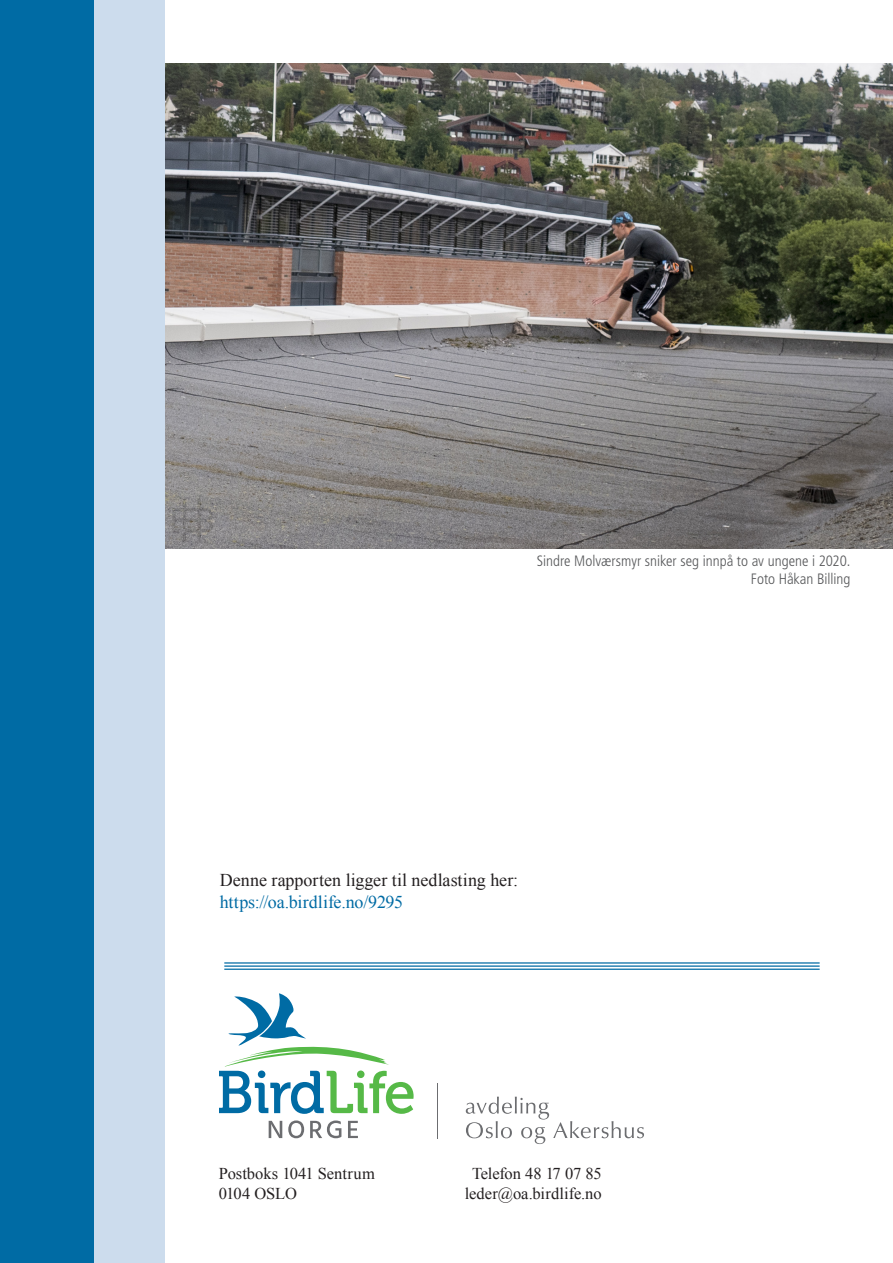
<style>
.page{position:relative;width:893px;height:1263px;background:#fff}
.page>*{position:absolute;margin:0;border:0;box-sizing:border-box;transform-origin:0 0}
.Brødtekst{font:18px/21.6px "Times New Roman";color:#231f20}
.t1{font:16.5px/19.8px "Times New Roman";letter-spacing:-.005em;color:#231f20;text-align:center}
.Bildetekst{font:300 condensed 15px/18px "Frutiger LT Pro";color:#57585a;text-align:right}
.s1{color:#006ba4}
</style>
<div class="page">
<div style="left:94px;top:0;width:71px;height:1263px;background:#ccdced"></div>
<div style="left:0;top:0;width:94px;height:1263px;background:#006ba4"></div>
<hr style="left:224px;top:962px;width:596px;height:1px;background:#006ba4">
<hr style="left:224px;top:965px;width:596px;height:2px;background:#006ba4">
<hr style="left:224px;top:968px;width:596px;height:2px;background:#006ba4">
<svg style="left:219px;top:993px;width:195px;height:121px"></svg>
<div style="left:357px;top:1070px;width:8px;height:8px;background:#56b947;border-radius:50%"></div>
<hr style="left:437px;top:1083px;width:1px;height:55px;background:#6c6d70">
<svg style="left:466px;top:1096px;width:178px;height:48px"></svg>
<svg style="left:269px;top:1121px;width:13px;height:17px"></svg>
<svg style="left:288px;top:1120px;width:16px;height:18px"></svg>
<svg style="left:310px;top:1120px;width:31px;height:18px"></svg>
<svg style="left:348px;top:1121px;width:10px;height:17px"></svg>
<img style="left:165px;top:64px;width:728px;height:485px">
<p class="Bildetekst" style="left:537px;top:551px;width:315px">Sindre Molværsmyr sniker seg innpå to av ungene i 2020.<br>Foto Håkan Billing</p>
<p class="Brødtekst" style="left:220px;top:869px;width:300px">Denne rapporten ligger til nedlasting her: <span class="s1">https://oa.birdlife.no/9295</span></p>
<p class="t1" style="left:219px;top:1164px;width:158px">Postboks 1041 Sentrum</p>
<p class="t1" style="left:219px;top:1183px;width:80px">0104 OSLO</p>
<p class="t1" style="left:465px;top:1164px;width:138px">Telefon 48 17 07 85 leder@oa.birdlife.no</p>
</div>
